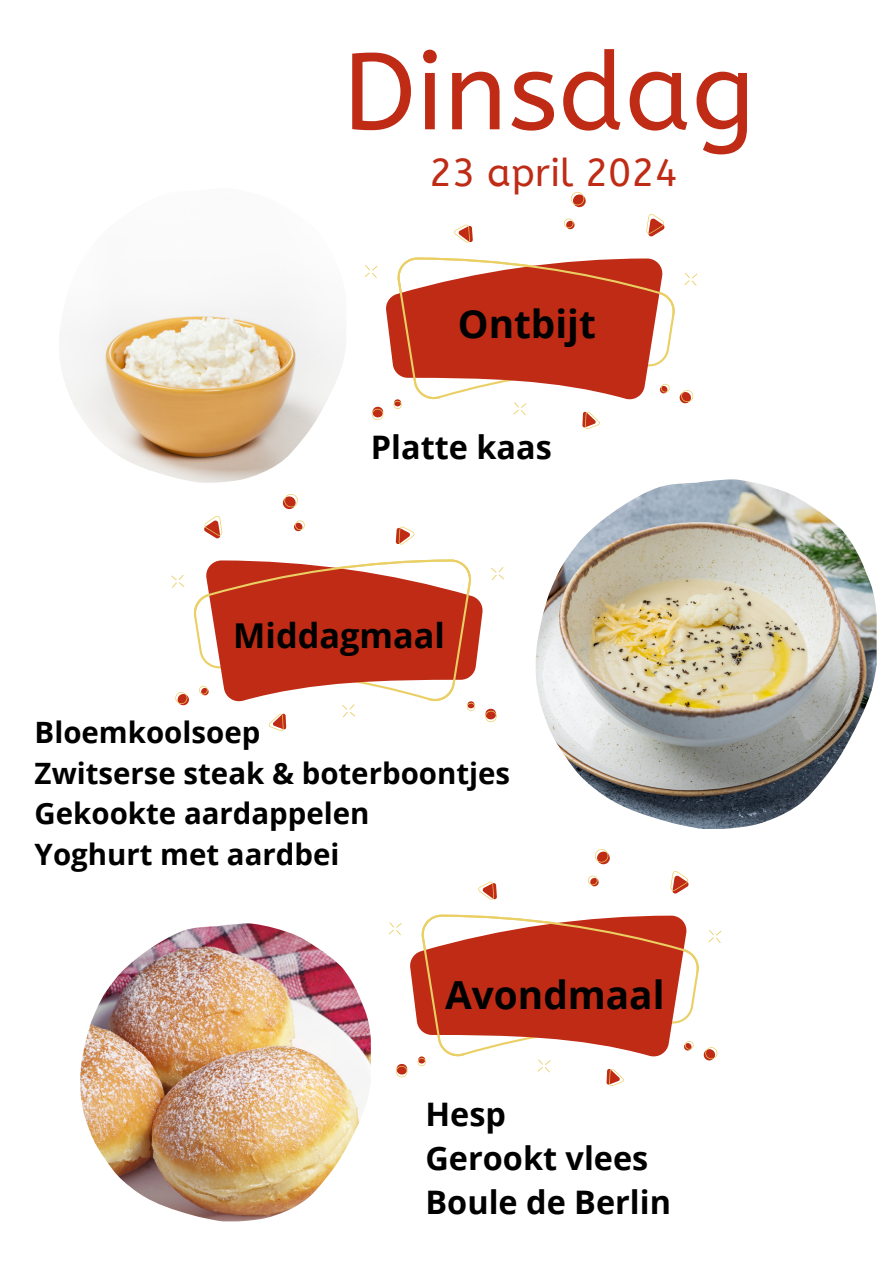
<style>
.page{position:relative;width:894px;height:1264px;background:#fff}
.page>*{position:absolute;margin:0;border:0;box-sizing:border-box;transform-origin:0 0}
.t1{font:108.3px "A Bee Zee";color:#bf2b15}
.t2{font:700 38.7px "Open Sans";color:#000}
.t3{font:38.7px "A Bee Zee";color:#bf2b15}
.t4{font:700 34.2px "Open Sans";color:#000}
.t5{font:700 32.4px/43.8px "Open Sans";color:#000}
.t6{font:700 29.4px "Open Sans";color:#000}
</style>
<div class="page">
<svg style="left:563px;top:218px;width:10px;height:10px"></svg>
<svg style="left:570px;top:192px;width:16px;height:15px"></svg>
<svg style="left:454px;top:224px;width:19px;height:19px"></svg>
<svg style="left:646px;top:214px;width:18px;height:23px"></svg>
<svg style="left:365px;top:257px;width:332px;height:172px"></svg>
<svg style="left:588px;top:875px;width:9px;height:10px"></svg>
<svg style="left:595px;top:849px;width:15px;height:15px"></svg>
<svg style="left:478px;top:881px;width:19px;height:19px"></svg>
<svg style="left:670px;top:871px;width:18px;height:23px"></svg>
<svg style="left:389px;top:914px;width:332px;height:172px"></svg>
<svg style="left:295px;top:520px;width:10px;height:10px"></svg>
<svg style="left:282px;top:494px;width:16px;height:15px"></svg>
<svg style="left:395px;top:526px;width:19px;height:19px"></svg>
<svg style="left:204px;top:516px;width:18px;height:23px"></svg>
<svg style="left:171px;top:559px;width:333px;height:172px"></svg>
<img style="left:63px;top:297px;width:282px;height:185px">
<img style="left:80px;top:923px;width:290px;height:298px">
<img style="left:535px;top:479px;width:341px;height:349px">
<p class="t1" style="left:342px;top:30px;width:414px">Dinsdag</p>
<p class="t3" style="left:429px;top:150px;width:250px">23 april 2024</p>
<p class="t2" style="left:457px;top:296px;width:139px">Ontbijt</p>
<h3 class="t5" style="left:371px;top:425px;width:182px">Platte kaas</h3>
<p class="t4" style="left:233px;top:611px;width:213px">Middagmaal</p>
<p class="t6" style="left:35px;top:712px;width:227px">Bloemkoolsoep</p>
<h1 class="t6" style="left:35px;top:752px;width:477px">Zwitserse steak &amp; boterboontjes</h1>
<h3 class="t6" style="left:35px;top:793px;width:336px">Gekookte aardappelen</h3>
<p class="t6" style="left:35px;top:833px;width:306px">Yoghurt met aardbei</p>
<p class="t2" style="left:445px;top:967px;width:221px">Avondmaal</p>
<p class="t5" style="left:425px;top:1091px;width:247px">Hesp<br>Gerookt vlees<br>Boule de Berlin</p>
</div>
